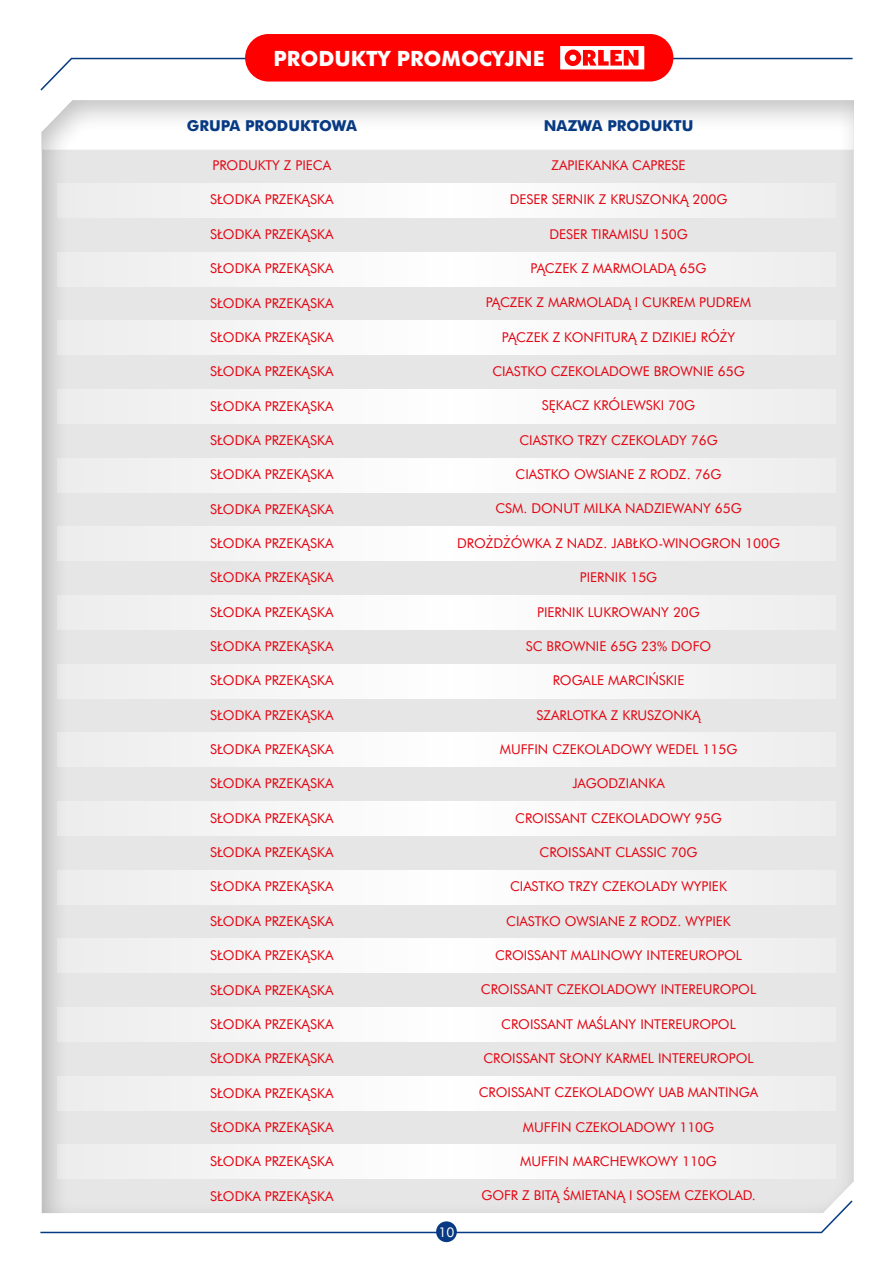
<style>
.page{position:relative;width:893px;height:1263px;background:#fff}
.page>*{position:absolute;margin:0;border:0;box-sizing:border-box;transform-origin:0 0}
.t1{font:700 21px "Futura EU";color:#fff}
.t2{font:700 15px "Futura EU";color:#073a83}
.t3{font:13.5px "Futura EU";color:#e30613}
.t4{font:13.5px "Futura EU";color:#fff}
</style>
<div class="page">
<svg style="left:40px;top:1213px;width:802px;height:20px"></svg>
<div style="left:436px;top:1221px;width:21px;height:21px;background:#073a83;border-radius:50%"></div>
<div style="left:17px;top:79px;width:861px;height:1134px;background:#000;opacity:.25"></div>
<div style="left:57px;top:1076px;width:779px;height:34px;background:#f6f6f6"></div>
<div style="left:57px;top:1144px;width:779px;height:35px;background:#f6f6f6"></div>
<div style="left:57px;top:252px;width:779px;height:34px;background:#f6f6f6"></div>
<div style="left:57px;top:184px;width:779px;height:34px;background:#f5f5f5"></div>
<div style="left:57px;top:389px;width:779px;height:35px;background:#f6f6f6"></div>
<div style="left:57px;top:664px;width:779px;height:34px;background:#f6f6f6"></div>
<div style="left:57px;top:458px;width:779px;height:34px;background:#f6f6f6"></div>
<div style="left:57px;top:733px;width:779px;height:34px;background:#f6f6f6"></div>
<div style="left:57px;top:527px;width:779px;height:34px;background:#f6f6f6"></div>
<div style="left:57px;top:801px;width:779px;height:35px;background:#f6f6f6"></div>
<div style="left:57px;top:938px;width:779px;height:35px;background:#f6f6f6"></div>
<div style="left:57px;top:595px;width:779px;height:35px;background:#f6f6f6"></div>
<div style="left:57px;top:870px;width:779px;height:34px;background:#f6f6f6"></div>
<div style="left:57px;top:1007px;width:779px;height:34px;background:#f6f6f6"></div>
<div style="left:57px;top:321px;width:779px;height:34px;background:#f6f6f6"></div>
<div style="left:245px;top:34px;width:428px;height:48px;background:#f00;border-radius:24px"></div>
<svg style="left:40px;top:46px;width:813px;height:45px"></svg>
<h1 class="t1" style="left:274px;top:45px;width:272px">PRODUKTY PROMOCYJNE</h1>
<p class="t2" style="left:187px;top:117px;width:172px">GRUPA PRODUKTOWA</p>
<p class="t2" style="left:544px;top:117px;width:151px">NAZWA PRODUKTU</p>
<p class="t3" style="left:213px;top:157px;width:120px">PRODUKTY Z PIECA</p>
<p class="t3" style="left:210px;top:191px;width:125px">SŁODKA PRZEKĄSKA</p>
<p class="t3" style="left:210px;top:226px;width:125px">SŁODKA PRZEKĄSKA</p>
<p class="t3" style="left:210px;top:260px;width:125px">SŁODKA PRZEKĄSKA</p>
<p class="t3" style="left:210px;top:294px;width:125px">SŁODKA PRZEKĄSKA</p>
<p class="t3" style="left:210px;top:329px;width:125px">SŁODKA PRZEKĄSKA</p>
<p class="t3" style="left:210px;top:363px;width:125px">SŁODKA PRZEKĄSKA</p>
<p class="t3" style="left:210px;top:397px;width:125px">SŁODKA PRZEKĄSKA</p>
<p class="t3" style="left:210px;top:432px;width:125px">SŁODKA PRZEKĄSKA</p>
<p class="t3" style="left:210px;top:466px;width:125px">SŁODKA PRZEKĄSKA</p>
<p class="t3" style="left:210px;top:501px;width:125px">SŁODKA PRZEKĄSKA</p>
<p class="t3" style="left:210px;top:535px;width:125px">SŁODKA PRZEKĄSKA</p>
<p class="t3" style="left:210px;top:569px;width:125px">SŁODKA PRZEKĄSKA</p>
<p class="t3" style="left:210px;top:604px;width:125px">SŁODKA PRZEKĄSKA</p>
<p class="t3" style="left:210px;top:638px;width:125px">SŁODKA PRZEKĄSKA</p>
<p class="t3" style="left:210px;top:672px;width:125px">SŁODKA PRZEKĄSKA</p>
<p class="t3" style="left:210px;top:707px;width:125px">SŁODKA PRZEKĄSKA</p>
<p class="t3" style="left:210px;top:741px;width:125px">SŁODKA PRZEKĄSKA</p>
<p class="t3" style="left:210px;top:775px;width:125px">SŁODKA PRZEKĄSKA</p>
<p class="t3" style="left:210px;top:810px;width:125px">SŁODKA PRZEKĄSKA</p>
<p class="t3" style="left:210px;top:844px;width:125px">SŁODKA PRZEKĄSKA</p>
<p class="t3" style="left:210px;top:878px;width:125px">SŁODKA PRZEKĄSKA</p>
<p class="t3" style="left:210px;top:913px;width:125px">SŁODKA PRZEKĄSKA</p>
<p class="t3" style="left:210px;top:947px;width:125px">SŁODKA PRZEKĄSKA</p>
<p class="t3" style="left:210px;top:981px;width:125px">SŁODKA PRZEKĄSKA</p>
<p class="t3" style="left:210px;top:1016px;width:125px">SŁODKA PRZEKĄSKA</p>
<p class="t3" style="left:210px;top:1050px;width:125px">SŁODKA PRZEKĄSKA</p>
<p class="t3" style="left:210px;top:1084px;width:125px">SŁODKA PRZEKĄSKA</p>
<p class="t3" style="left:210px;top:1119px;width:125px">SŁODKA PRZEKĄSKA</p>
<p class="t3" style="left:210px;top:1153px;width:125px">SŁODKA PRZEKĄSKA</p>
<p class="t3" style="left:210px;top:1187px;width:125px">SŁODKA PRZEKĄSKA</p>
<p class="t3" style="left:551px;top:157px;width:136px">ZAPIEKANKA CAPRESE</p>
<p class="t3" style="left:510px;top:191px;width:219px">DESER SERNIK Z KRUSZONKĄ 200G</p>
<p class="t3" style="left:549px;top:226px;width:140px">DESER TIRAMISU 150G</p>
<p class="t3" style="left:531px;top:260px;width:177px">PĄCZEK Z MARMOLADĄ 65G</p>
<p class="t3" style="left:486px;top:294px;width:267px">PĄCZEK Z MARMOLADĄ I CUKREM PUDREM</p>
<p class="t3" style="left:502px;top:329px;width:235px">PĄCZEK Z KONFITURĄ Z DZIKIEJ RÓŻY</p>
<p class="t3" style="left:492px;top:363px;width:254px">CIASTKO CZEKOLADOWE BROWNIE 65G</p>
<p class="t3" style="left:542px;top:397px;width:155px">SĘKACZ KRÓLEWSKI 70G</p>
<p class="t3" style="left:519px;top:432px;width:200px">CIASTKO TRZY CZEKOLADY 76G</p>
<p class="t3" style="left:515px;top:466px;width:208px">CIASTKO OWSIANE Z RODZ. 76G</p>
<p class="t3" style="left:495px;top:500px;width:248px">CSM. DONUT MILKA NADZIEWANY 65G</p>
<p class="t3" style="left:457px;top:535px;width:325px">DROŻDŻÓWKA Z NADZ. JABŁKO-WINOGRON 100G</p>
<p class="t3" style="left:580px;top:569px;width:79px">PIERNIK 15G</p>
<p class="t3" style="left:537px;top:603px;width:164px">PIERNIK LUKROWANY 20G</p>
<p class="t3" style="left:526px;top:638px;width:187px">SC BROWNIE 65G 23% DOFO</p>
<p class="t3" style="left:553px;top:672px;width:133px">ROGALE MARCIŃSKIE</p>
<p class="t3" style="left:537px;top:706px;width:165px">SZARLOTKA Z KRUSZONKĄ</p>
<p class="t3" style="left:500px;top:741px;width:239px">MUFFIN CZEKOLADOWY WEDEL 115G</p>
<p class="t3" style="left:572px;top:775px;width:94px">JAGODZIANKA</p>
<p class="t3" style="left:515px;top:809px;width:208px">CROISSANT CZEKOLADOWY 95G</p>
<p class="t3" style="left:540px;top:844px;width:160px">CROISSANT CLASSIC 70G</p>
<p class="t3" style="left:510px;top:878px;width:218px">CIASTKO TRZY CZEKOLADY WYPIEK</p>
<p class="t3" style="left:506px;top:912px;width:226px">CIASTKO OWSIANE Z RODZ. WYPIEK</p>
<p class="t3" style="left:495px;top:947px;width:249px">CROISSANT MALINOWY INTEREUROPOL</p>
<p class="t3" style="left:481px;top:981px;width:277px">CROISSANT CZEKOLADOWY INTEREUROPOL</p>
<p class="t3" style="left:501px;top:1016px;width:236px">CROISSANT MAŚLANY INTEREUROPOL</p>
<p class="t3" style="left:483px;top:1050px;width:272px">CROISSANT SŁONY KARMEL INTEREUROPOL</p>
<p class="t3" style="left:479px;top:1084px;width:281px">CROISSANT CZEKOLADOWY UAB MANTINGA</p>
<p class="t3" style="left:523px;top:1119px;width:193px">MUFFIN CZEKOLADOWY 110G</p>
<p class="t3" style="left:520px;top:1153px;width:198px">MUFFIN MARCHEWKOWY 110G</p>
<p class="t3" style="left:481px;top:1187px;width:276px">GOFR Z BITĄ ŚMIETANĄ I SOSEM CZEKOLAD.</p>
<p class="t4" style="left:438px;top:1223px;width:17px">10</p>
</div>
